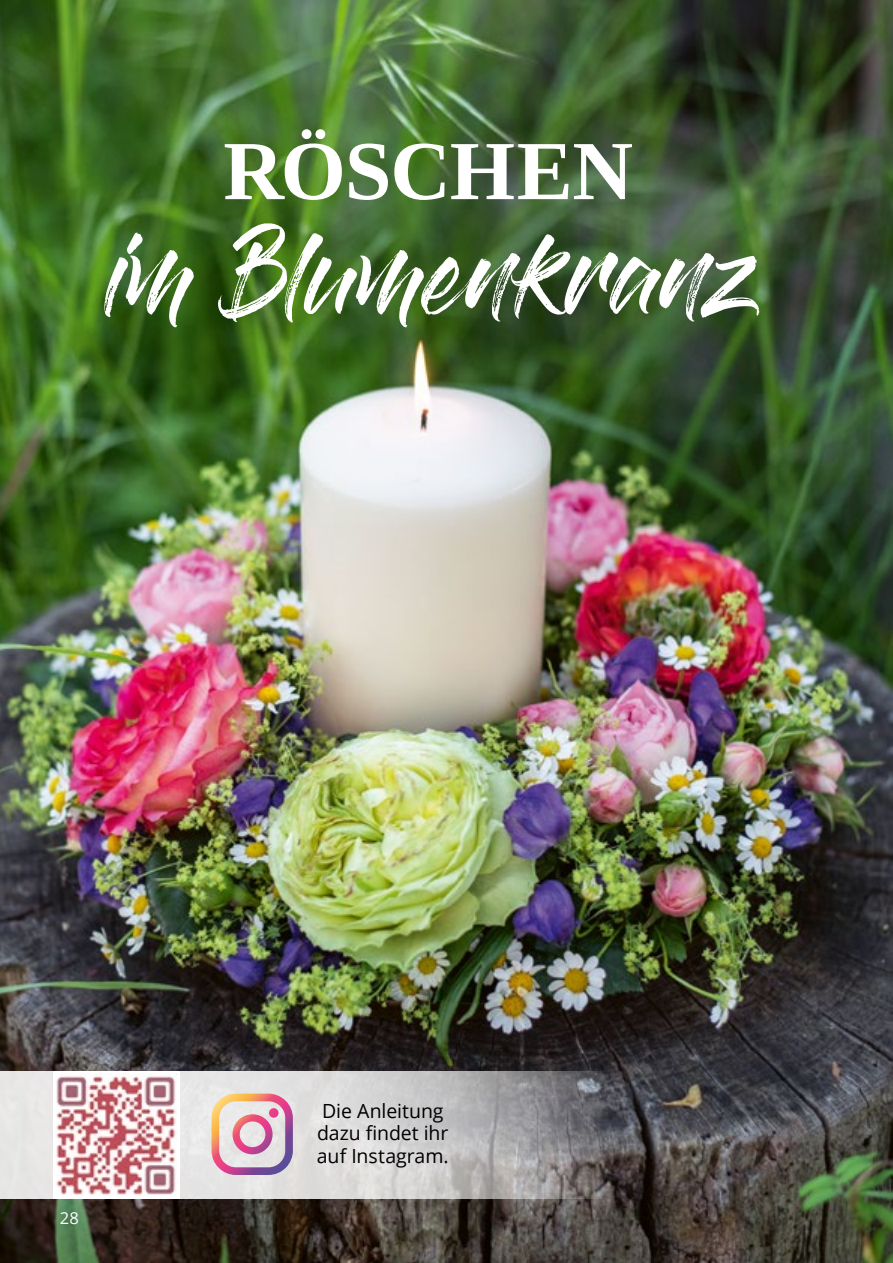
<style>
.page{position:relative;width:893px;height:1263px;background:#fff}
.page>*{position:absolute;margin:0;border:0;box-sizing:border-box;transform-origin:0 0}
.t1{font:700 84px "Liberation Serif";letter-spacing:-.015em;color:#fff}
.t2{font:82.5px "Gloss And Bloom";letter-spacing:-.01em;color:#fff}
.t3{font:19.5px/22.5px "Open Sans";letter-spacing:-.005em;color:#000}
.t4{font:16.5px "Open Sans";color:#fefefe}
</style>
<div class="page">
<img style="left:0;top:0;width:893px;height:1263px">
<svg style="left:0;top:1071px;width:610px;height:127px;background:#c3c2c2"></svg>
<img style="left:55px;top:1074px;width:123px;height:123px">
<svg style="left:212px;top:1094px;width:81px;height:81px;background:#daafba"></svg>
<h1 class="t1" style="left:223px;top:114px;width:411px">RÖSCHEN</h1>
<h2 class="t2" style="left:103px;top:237px;width:657px">im Blumenkranz</h2>
<p class="t4" style="left:60px;top:1206px;width:20px">28</p>
<p class="t3" style="left:317px;top:1099px;width:133px">Die Anleitung dazu findet ihr auf Instagram.</p>
</div>
